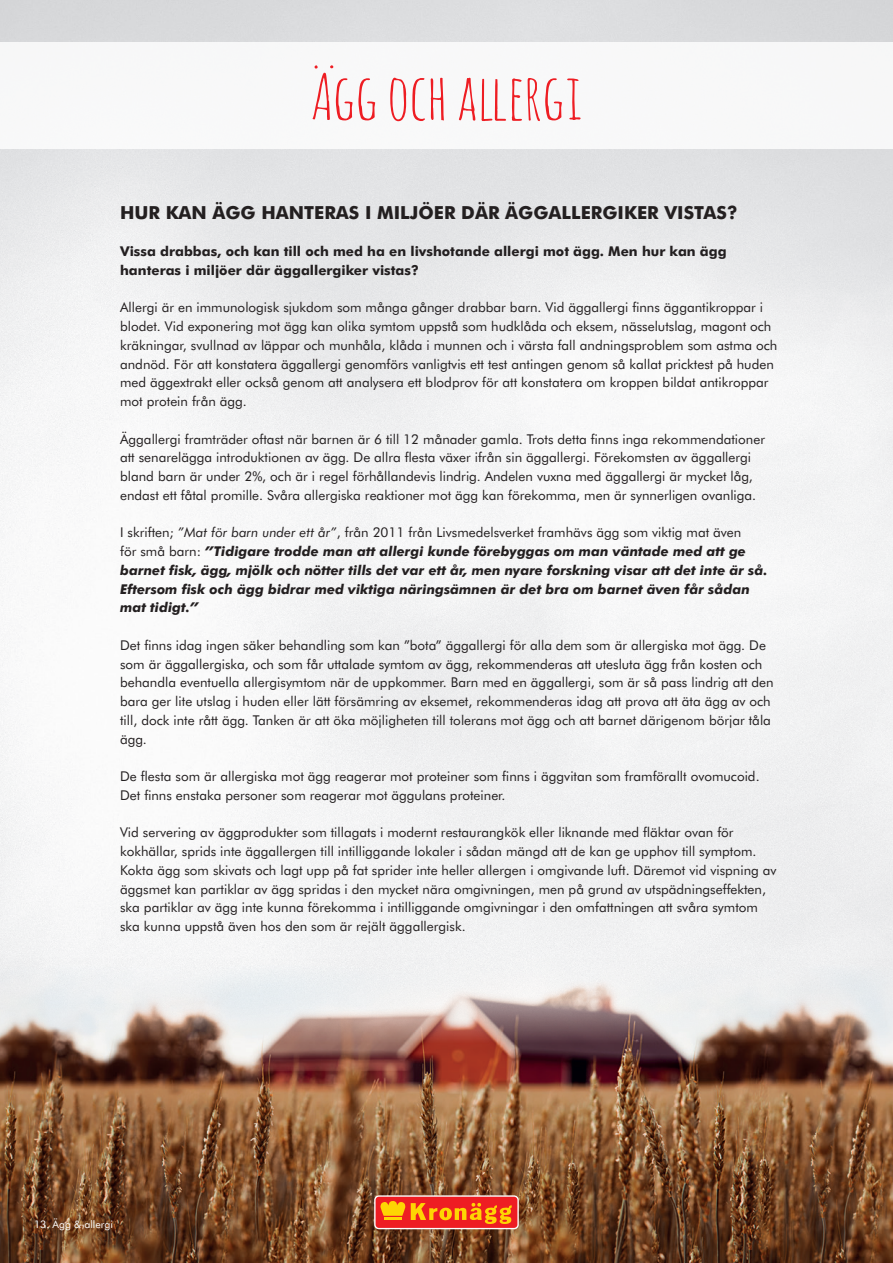
<style>
.page{position:relative;width:893px;height:1263px;background:#fff}
.page>*{position:absolute;margin:0;border:0;box-sizing:border-box;transform-origin:0 0}
.t1{font:63px "Amatic SC";letter-spacing:-.01em;color:#ee1d23;scale:1.1 1}
.t2{font:700 18px "Futura BT";color:#231f20}
.t3{font:13.5px/18.8px "Futura BT";color:#231f20}
.t4{font:italic 700 13.5px/18.8px "Futura BT";color:#231f20}
.t5{font:700 13.5px/18.8px "Futura BT";color:#231f20}
.t6{font:10.5px "Futura BT";color:#fff}
.s1{font-weight:400;font-style:normal}
.s2{font-weight:400}
</style>
<div class="page">
<img style="left:0;top:959px;width:893px;height:304px">
<div style="left:0;top:43px;width:893px;height:106px;background:#f8f8f8"></div>
<div style="left:375px;top:1196px;width:143px;height:32px;background:#ee1d23;border-radius:4px"></div>
<div style="left:374px;top:1195px;width:145px;height:34px;border:1px solid #fff;border-radius:4px"></div>
<hr style="left:384px;top:1217px;width:18px;height:3px;background:#fed503">
<svg style="left:380px;top:1201px;width:25px;height:15px"></svg>
<svg style="left:411px;top:1203px;width:101px;height:21px"></svg>
<h1 class="t1" style="left:310px;top:56px;width:250px">ÄGG OCH ALLERGI</h1>
<h2 class="t2" style="left:120px;top:201px;width:619px">HUR KAN ÄGG HANTERAS I MILJÖER DÄR ÄGGALLERGIKER VISTAS?</h2>
<p class="t5" style="left:120px;top:242px;width:608px">Vissa drabbas, och kan till och med ha en livshotande allergi mot ägg. Men hur kan ägg hanteras i miljöer där äggallergiker vistas?</p>
<p class="t3" style="left:120px;top:298px;width:659px">Allergi är en immunologisk sjukdom som många gånger drabbar barn. Vid äggallergi finns äggantikroppar i blodet. Vid exponering mot ägg kan olika symtom uppstå som hudklåda och eksem, nässelutslag, magont och kräkningar, svullnad av läppar och munhåla, klåda i munnen och i värsta fall andningsproblem som astma och andnöd. För att konstatera äggallergi genomförs vanligtvis ett test antingen genom så kallat pricktest på huden med äggextrakt eller också genom att analysera ett blodprov för att konstatera om kroppen bildat antikroppar mot protein från ägg.</p>
<p class="t3" style="left:120px;top:429px;width:646px">Äggallergi framträder oftast när barnen är 6 till 12 månader gamla. Trots detta finns inga rekommendationer att senarelägga introduktionen av ägg. De allra flesta växer ifrån sin äggallergi. Förekomsten av äggallergi bland barn är under 2%, och är i regel förhållandevis lindrig. Andelen vuxna med äggallergi är mycket låg, endast ett fåtal promille. Svåra allergiska reaktioner mot ägg kan förekomma, men är synnerligen ovanliga.</p>
<p class="t4" style="left:120px;top:523px;width:649px"><span class="s1">I skriften;</span> <span class="s2">”Mat för barn under ett år”</span><span class="s1">, från 2011 från Livsmedelsverket framhävs ägg som viktig mat även<br>för små barn:</span> ”Tidigare trodde man att allergi kunde förebyggas om man väntade med att ge barnet fisk, ägg, mjölk och nötter tills det var ett år, men nyare forskning visar att det inte är så.<br>Eftersom fisk och ägg bidrar med viktiga näringsämnen är det bra om barnet även får sådan mat tidigt.”</p>
<p class="t3" style="left:120px;top:636px;width:655px">Det finns idag ingen säker behandling som kan ”bota” äggallergi för alla dem som är allergiska mot ägg. De som är äggallergiska, och som får uttalade symtom av ägg, rekommenderas att utesluta ägg från kosten och behandla eventuella allergisymtom när de uppkommer. Barn med en äggallergi, som är så pass lindrig att den bara ger lite utslag i huden eller lätt försämring av eksemet, rekommenderas idag att prova att äta ägg av och till, dock inte rått ägg. Tanken är att öka möjligheten till tolerans mot ägg och att barnet därigenom börjar tåla ägg.</p>
<p class="t3" style="left:120px;top:767px;width:641px">De flesta som är allergiska mot ägg reagerar mot proteiner som finns i äggvitan som framförallt ovomucoid.<br>Det finns enstaka personer som reagerar mot äggulans proteiner.</p>
<p class="t3" style="left:120px;top:823px;width:658px">Vid servering av äggprodukter som tillagats i modernt restaurangkök eller liknande med fläktar ovan för kokhällar, sprids inte äggallergen till intilliggande lokaler i sådan mängd att de kan ge upphov till symptom.<br>Kokta ägg som skivats och lagt upp på fat sprider inte heller allergen i omgivande luft. Däremot vid vispning av äggsmet kan partiklar av ägg spridas i den mycket nära omgivningen, men på grund av utspädningseffekten, ska partiklar av ägg inte kunna förekomma i intilliggande omgivningar i den omfattningen att svåra symtom ska kunna uppstå även hos den som är rejält äggallergisk.</p>
<p class="t6" style="left:34px;top:1218px;width:81px">13. Ägg &amp; allergi</p>
</div>
